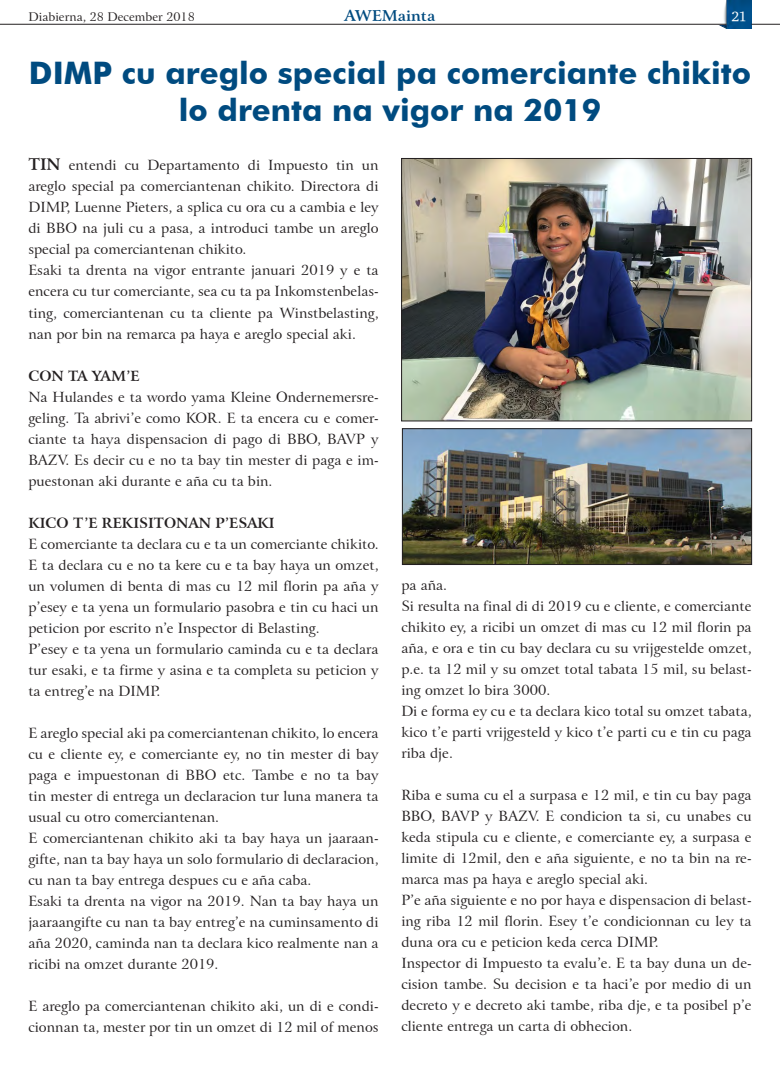
<style>
.page{position:relative;width:780px;height:1078px;background:#fff}
.page>*{position:absolute;margin:0;border:0;box-sizing:border-box;transform-origin:0 0}
.No_Spacing{font:700 31px/37.2px "Futura BT";color:#004b80;text-align:center}
.t1{font:700 15px "Arrus BT";color:#004b80}
.Body_Text_14{font:14px/21px "Arrus BT";color:#231f20;text-align:justify}
.Body_Text_14-2{font:700 14px "Arrus BT";color:#231f20}
.t2{font:14px "Charter ITCTT";color:#fff}
.t3{font:12px "Arrus BT";color:#231f20}
.s1{font-weight:700;font-size:16px}
</style>
<div class="page">
<img style="left:718px;top:0;width:33px;height:28px">
<svg style="left:751px;top:24px;width:29px;height:1px"></svg>
<hr style="left:0;top:24px;width:726px;height:1px;background:#231f20">
<img style="left:404px;top:430px;width:345px;height:132px">
<div style="left:402px;top:428px;width:349px;height:136px;border:1px solid #231f20"></div>
<img style="left:403px;top:160px;width:346px;height:259px">
<div style="left:401px;top:158px;width:350px;height:263px;border:1px solid #231f20"></div>
<p class="t3" style="left:29px;top:9px;width:168px">Diabierna, 28 December 2018</p>
<p class="t1" style="left:344px;top:6px;width:92px">AWEMainta</p>
<p class="t2" style="left:731px;top:7px;width:16px">21</p>
<p class="No_Spacing" style="left:29px;top:54px;width:723px">DIMP cu areglo special pa comerciante chikito lo drenta na vigor na 2019</p>
<p class="Body_Text_14" style="left:28px;top:155px;width:352px"><span class="s1">TIN</span> entendi cu Departamento di Impuesto tin un areglo special pa comerciantenan chikito. Directora di DIMP, Luenne Pieters, a splica cu ora cu a cambia e ley di BBO na juli cu a pasa, a introduci tambe un areglo special pa comerciantenan chikito.</p>
<p class="Body_Text_14" style="left:28px;top:260px;width:352px">Esaki ta drenta na vigor entrante januari 2019 y e ta encera cu tur comerciante, sea cu ta pa Inkomstenbelas&shy;ting, comerciantenan cu ta cliente pa Winstbelasting, nan por bin na remarca pa haya e areglo special aki.</p>
<p class="Body_Text_14-2" style="left:28px;top:367px;width:113px">CON TA YAM’E</p>
<p class="Body_Text_14" style="left:28px;top:386px;width:352px">Na Hulandes e ta wordo yama Kleine Ondernemersre&shy;geling. Ta abrivi’e como KOR. E ta encera cu e comer&shy;ciante ta haya dispensacion di pago di BBO, BAVP y BAZV. Es decir cu e no ta bay tin mester di paga e im&shy;puestonan aki durante e aña cu ta bin.</p>
<p class="Body_Text_14-2" style="left:28px;top:514px;width:248px">KICO T’E REKISITONAN P’ESAKI</p>
<p class="Body_Text_14" style="left:28px;top:533px;width:352px">E comerciante ta declara cu e ta un comerciante chikito.<br>E ta declara cu e no ta kere cu e ta bay haya un omzet, un volumen di benta di mas cu 12 mil florin pa aña y p’esey e ta yena un formulario pasobra e tin cu haci un peticion por escrito n’e Inspector di Belasting.</p>
<p class="Body_Text_14" style="left:28px;top:638px;width:352px">P’esey e ta yena un formulario caminda cu e ta declara tur esaki, e ta firme y asina e ta completa su peticion y ta entreg’e na DIMP.</p>
<p class="Body_Text_14" style="left:28px;top:722px;width:352px">E areglo special aki pa comerciantenan chikito, lo encera cu e cliente ey, e comerciante ey, no tin mester di bay paga e impuestonan di BBO etc. Tambe e no ta bay tin mester di entrega un declaracion tur luna manera ta usual cu otro comerciantenan.</p>
<p class="Body_Text_14" style="left:28px;top:827px;width:352px">E comerciantenan chikito aki ta bay haya un jaaraan&shy;gifte, nan ta bay haya un solo formulario di declaracion, cu nan ta bay entrega despues cu e aña caba.</p>
<p class="Body_Text_14" style="left:28px;top:890px;width:352px">Esaki ta drenta na vigor na 2019. Nan ta bay haya un jaaraangifte cu nan ta bay entreg’e na cuminsamento di aña 2020, caminda nan ta declara kico realmente nan a ricibi na omzet durante 2019.</p>
<p class="Body_Text_14" style="left:28px;top:995px;width:352px">E areglo pa comerciantenan chikito aki, un di e condi&shy;cionnan ta, mester por tin un omzet di 12 mil of menos</p>
<p class="Body_Text_14" style="left:401px;top:574px;width:47px">pa aña.</p>
<p class="Body_Text_14" style="left:401px;top:595px;width:352px">Si resulta na final di di 2019 cu e cliente, e comerciante chikito ey, a ricibi un omzet di mas cu 12 mil florin pa aña, e ora e tin cu bay declara cu su vrijgestelde omzet, p.e. ta 12 mil y su omzet total tabata 15 mil, su belast&shy;ing omzet lo bira 3000.</p>
<p class="Body_Text_14" style="left:401px;top:700px;width:352px">Di e forma ey cu e ta declara kico total su omzet tabata, kico t’e parti vrijgesteld y kico t’e parti cu e tin cu paga riba dje.</p>
<p class="Body_Text_14" style="left:401px;top:784px;width:352px">Riba e suma cu el a surpasa e 12 mil, e tin cu bay paga BBO, BAVP y BAZV. E condicion ta si, cu unabes cu keda stipula cu e cliente, e comerciante ey, a surpasa e limite di 12mil, den e aña siguiente, e no ta bin na re&shy;marca mas pa haya e areglo special aki.</p>
<p class="Body_Text_14" style="left:401px;top:889px;width:352px">P’e aña siguiente e no por haya e dispensacion di belast&shy;ing riba 12 mil florin. Esey t’e condicionnan cu ley ta duna ora cu e peticion keda cerca DIMP.</p>
<p class="Body_Text_14" style="left:401px;top:952px;width:352px">Inspector di Impuesto ta evalu’e. E ta bay duna un de&shy;cision tambe. Su decision e ta haci’e por medio di un decreto y e decreto aki tambe, riba dje, e ta posibel p’e cliente entrega un carta di obhecion.</p>
</div>
